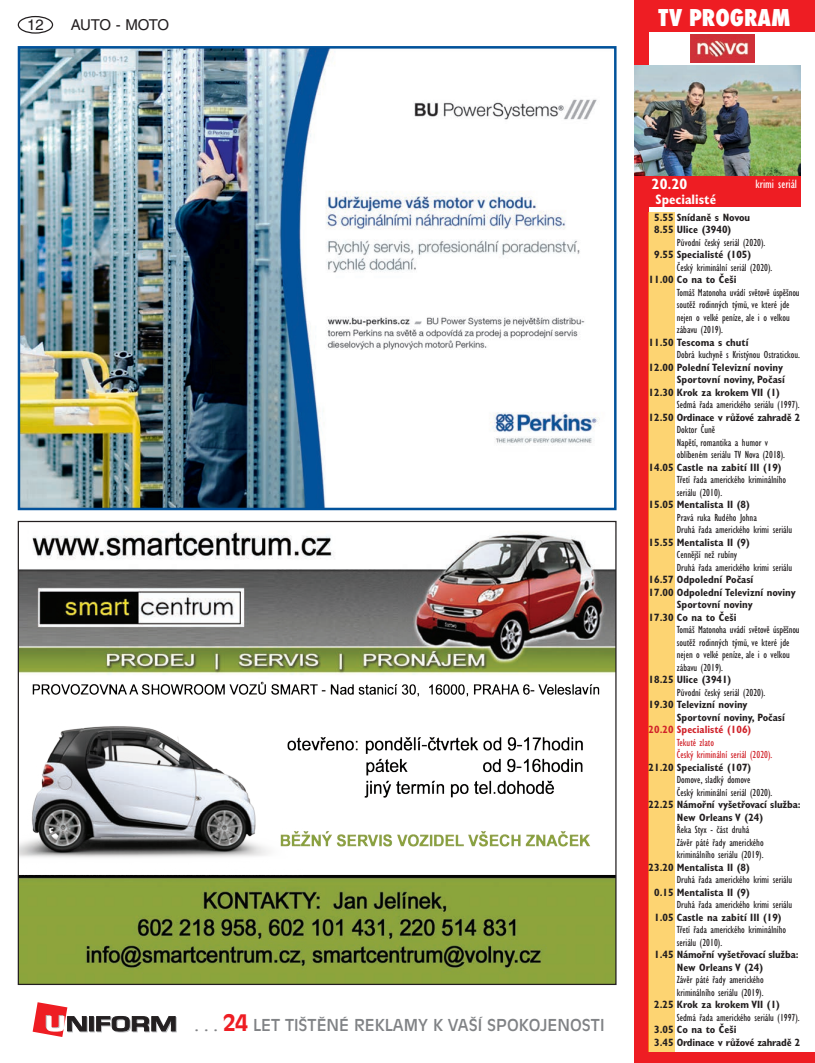
<style>
.page{position:relative;width:815px;height:1063px;background:#fff}
.page>*{position:absolute;margin:0;border:0;box-sizing:border-box;transform-origin:0 0}
.t1{font:800 condensed 22.5px "Futura";color:#fff}
.t2{font:16.25px "Antique Olive CE";color:#808285}
.t3{font:15px "Helvetica CE";letter-spacing:-.04em;color:#231f20}
.t4{font:700 condensed 15px "Gill Sans CE";color:#fff}
.t5{font:700 condensed 13.75px "Gill Sans CE";color:#fff}
.t6{font:condensed 12.5px "Gill Sans CE";color:#fff}
.t7{font:condensed 10.62px/12.5px "Gill Sans CE";color:#231f20}
.t8{font:700 condensed 10.62px/12.5px "Gill Sans CE";color:#231f20}
.t9{font:700 condensed 10.62px/12.5px "Gill Sans CE";letter-spacing:-.02em;color:#231f20}
.t10{font:condensed 10.62px/12.5px "Gill Sans CE";color:#d1232a}
.t11{font:700 condensed 10.62px "Gill Sans CE";color:#d1232a}
.s1{font-weight:700;font-size:22.5px;color:#ee1d23}
</style>
<div class="page">
<div style="left:18px;top:16px;width:35px;height:18px;border:1px solid #231f20;border-radius:50%"></div>
<svg style="left:90px;top:1017px;width:5px;height:15px"></svg>
<svg style="left:89px;top:1016px;width:5px;height:15px"></svg>
<svg style="left:96px;top:1016px;width:81px;height:16px"></svg>
<svg style="left:33px;top:1002px;width:55px;height:35px"></svg>
<img style="left:21px;top:49px;width:578px;height:458px">
<div style="left:18px;top:46px;width:599px;height:464px;border:2px solid #01529b"></div>
<div style="left:634px;top:0;width:181px;height:32px;background:#ee1d23"></div>
<div style="left:634px;top:175px;width:167px;height:32px;background:#ee1d23"></div>
<img style="left:691px;top:34px;width:64px;height:29px">
<div style="left:634px;top:0;width:14px;height:1063px;background:#ee1d23"></div>
<div style="left:634px;top:1052px;width:181px;height:11px;background:#ee1d23"></div>
<div style="left:648px;top:213px;width:27px;height:839px;background:#fdd472"></div>
<img style="left:634px;top:66px;width:167px;height:109px">
<img style="left:20px;top:531px;width:595px;height:452px">
<h3 class="t3" style="left:27px;top:16px;width:18px">12</h3>
<h3 class="t3" style="left:71px;top:16px;width:100px">AUTO - MOTO</h3>
<h1 class="t1" style="left:659px;top:2px;width:133px">TV PROGRAM</h1>
<h2 class="t2" style="left:195px;top:1016px;width:411px">. . . <span class="s1">24</span> LET TIŠTĚNÉ REKLAMY K VAŠÍ SPOKOJENOSTI</h2>
<h3 class="t4" style="left:652px;top:175px;width:37px">20.20</h3>
<p class="t5" style="left:656px;top:191px;width:62px">Specialisté</p>
<p class="t6" style="left:756px;top:176px;width:43px">krimi seriál</p>
<p class="t8" style="left:654px;top:211px;width:98px">5.55 Snídaně s Novou<br>8.55 Ulice (3940)</p>
<p class="t7" style="left:677px;top:236px;width:90px">Původní český seriál (2020).</p>
<p class="t8" style="left:654px;top:249px;width:99px">9.55 Specialisté (105)</p>
<p class="t7" style="left:677px;top:261px;width:97px">Český kriminální seriál (2020).</p>
<p class="t8" style="left:649px;top:274px;width:89px">11.00 Co na to Češi</p>
<p class="t7" style="left:677px;top:286px;width:124px">Tomáš Matonoha uvádí světově úspěšnou soutěž rodinných týmů, ve které jde nejen o velké peníze, ale i o velkou zábavu (2019).</p>
<p class="t8" style="left:649px;top:336px;width:101px">11.50 Tescoma s chutí</p>
<p class="t7" style="left:677px;top:349px;width:125px">Dobrá kuchyně s Kristýnou Ostratickou.</p>
<p class="t8" style="left:649px;top:361px;width:136px">12.00 Polední Televizní noviny</p>
<p class="t8" style="left:677px;top:374px;width:109px">Sportovní noviny, Počasí</p>
<p class="t8" style="left:649px;top:386px;width:133px">12.30 Krok za krokem VII (1)</p>
<p class="t7" style="left:677px;top:399px;width:125px">Sedmá řada amerického seriálu (1997).</p>
<p class="t9" style="left:649px;top:411px;width:153px">12.50 Ordinace v růžové zahradě 2</p>
<p class="t7" style="left:677px;top:424px;width:110px">Doktor Čuně<br>Napětí, romantika a humor v oblíbeném seriálu TV Nova (2018).</p>
<p class="t8" style="left:649px;top:461px;width:135px">14.05 Castle na zabití III (19)</p>
<p class="t7" style="left:677px;top:473px;width:111px">Třetí řada amerického kriminálního seriálu (2010).</p>
<p class="t8" style="left:649px;top:498px;width:103px">15.05 Mentalista II (8)</p>
<p class="t7" style="left:677px;top:511px;width:117px">Pravá ruka Rudého Johna<br>Druhá řada amerického krimi seriálu</p>
<p class="t8" style="left:649px;top:536px;width:103px">15.55 Mentalista II (9)</p>
<p class="t7" style="left:677px;top:548px;width:117px">Cennější než rubíny<br>Druhá řada amerického krimi seriálu</p>
<p class="t8" style="left:649px;top:573px;width:106px">16.57 Odpolední Počasí</p>
<p class="t8" style="left:649px;top:586px;width:149px">17.00 Odpolední Televizní noviny</p>
<p class="t8" style="left:677px;top:598px;width:78px">Sportovní noviny</p>
<p class="t8" style="left:649px;top:611px;width:89px">17.30 Co na to Češi</p>
<p class="t7" style="left:677px;top:623px;width:124px">Tomáš Matonoha uvádí světově úspěšnou soutěž rodinných týmů, ve které jde nejen o velké peníze, ale i o velkou zábavu (2019).</p>
<p class="t8" style="left:649px;top:673px;width:84px">18.25 Ulice (3941)</p>
<p class="t7" style="left:677px;top:686px;width:90px">Původní český seriál (2020).</p>
<p class="t8" style="left:677px;top:698px;width:109px;text-indent:-28px">19.30 Televizní noviny<br>Sportovní noviny, Počasí</p>
<p class="t11" style="left:649px;top:723px;width:104px">20.20 Specialisté (106)</p>
<p class="t10" style="left:677px;top:736px;width:97px">Tekuté zlato<br>Český kriminální seriál (2020).</p>
<p class="t8" style="left:649px;top:761px;width:104px">21.20 Specialisté (107)</p>
<p class="t7" style="left:677px;top:773px;width:97px">Domove, sladký domove<br>Český kriminální seriál (2020).</p>
<p class="t8" style="left:677px;top:798px;width:125px;text-indent:-28px">22.25 Námořní vyšetřovací služba:<br>New Orleans V (24)</p>
<p class="t7" style="left:677px;top:823px;width:88px">Řeka Styx - část druhá<br>Závěr páté řady amerického kriminálního seriálu (2019).</p>
<p class="t8" style="left:649px;top:861px;width:103px">23.20 Mentalista II (8)</p>
<p class="t7" style="left:677px;top:873px;width:117px">Druhá řada amerického krimi seriálu</p>
<p class="t8" style="left:654px;top:886px;width:97px">0.15 Mentalista II (9)</p>
<p class="t7" style="left:677px;top:898px;width:117px">Druhá řada amerického krimi seriálu</p>
<p class="t8" style="left:654px;top:911px;width:129px">1.05 Castle na zabití III (19)</p>
<p class="t7" style="left:677px;top:923px;width:111px">Třetí řada amerického kriminálního seriálu (2010).</p>
<p class="t9" style="left:677px;top:948px;width:123px;text-indent:-23px">1.45 Námořní vyšetřovací služba:<br>New Orleans V (24)</p>
<p class="t7" style="left:677px;top:973px;width:88px">Závěr páté řady amerického kriminálního seriálu (2019).</p>
<p class="t8" style="left:654px;top:998px;width:127px">2.25 Krok za krokem VII (1)</p>
<p class="t7" style="left:677px;top:1011px;width:125px">Sedmá řada amerického seriálu (1997).</p>
<p class="t9" style="left:654px;top:1023px;width:148px">3.05 Co na to Češi<br>3.45 Ordinace v růžové zahradě 2</p>
</div>
